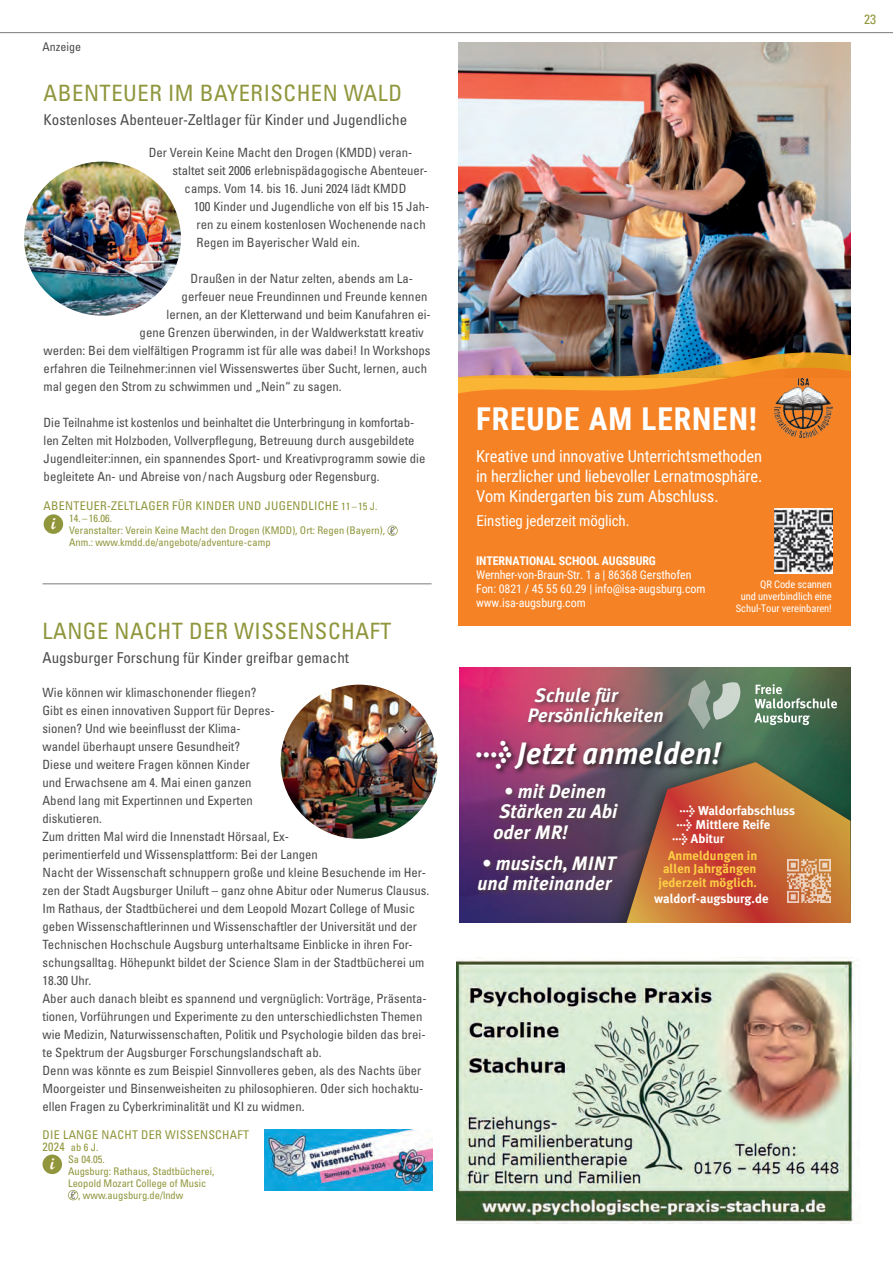
<style>
.page{position:relative;width:893px;height:1263px;background:#fff}
.page>*{position:absolute;margin:0;border:0;box-sizing:border-box;transform-origin:0 0}
.t1{font:700 31.5px "Roboto Condensed";letter-spacing:.03em;color:#fff}
.t2{font:italic 700 30.9px "Meta Plus";letter-spacing:.005em;color:#fff}
.t3{font:condensed 22.5px "Univers LT Std";letter-spacing:.025em;color:#90963c}
.t4{font:italic 700 19.35px/20.2px "Meta Plus";letter-spacing:.005em;color:#fff}
.t5{font:16.5px/20.2px "Roboto Condensed";letter-spacing:-.01em;color:#fff;text-align:justify}
.t6{font:condensed 15px "Univers LT Std";color:#4b4c4d}
.t7{font:15px "Roboto Condensed";letter-spacing:-.01em;color:#fff}
.t8{font:condensed 13.5px "Univers LT Std";color:#90963c}
.t9{font:condensed 12.75px/18px "Univers LT Std";color:#4b4c4d}
.t10{font:700 12.75px "Meta Plus";color:#fff}
.t11{font:700 12.75px/13.5px "Meta Plus";color:#ffcf45;text-align:right}
.t12{font:12px/14px "Roboto Condensed";letter-spacing:-.01em;color:#fff}
.t13{font:condensed 12px "Univers LT Std";letter-spacing:.025em;color:#90963c}
.t14{font:700 12px "Roboto Condensed";letter-spacing:-.01em;color:#fff}
.t15{font:condensed 12px "Univers LT Std";color:#4b4c4d}
.t16{font:condensed 10.5px/12px "Univers LT Std";color:#90963c}
.t17{font:10.5px/12.3px "Roboto Condensed";letter-spacing:-.01em;color:#fff;text-align:right}
.s1{font-size:10.5px}
.s2{font-size:12px}
</style>
<div class="page">
<hr style="left:0;top:32px;width:893px;height:1px;background:#7a7c7f">
<svg style="left:387px;top:525px;width:11px;height:11px"></svg>
<div style="left:44px;top:514px;width:19px;height:20px;background:#90963c;border-radius:50%"></div>
<svg style="left:51px;top:518px;width:5px;height:11px"></svg>
<img style="left:456px;top:957px;width:401px;height:267px">
<img style="left:24px;top:162px;width:157px;height:154px">
<img style="left:281px;top:685px;width:156px;height:154px">
<svg style="left:68px;top:1190px;width:10px;height:10px"></svg>
<div style="left:43px;top:1154px;width:19px;height:20px;background:#90963c;border-radius:50%"></div>
<svg style="left:50px;top:1158px;width:5px;height:11px"></svg>
<img style="left:265px;top:1129px;width:167px;height:61px">
<hr style="left:43px;top:584px;width:389px;height:1px;background:#7a7c7f">
<img style="left:459px;top:43px;width:391px;height:309px">
<img style="left:459px;top:352px;width:391px;height:15px">
<svg style="left:459px;top:367px;width:391px;height:258px;background:#f18428"></svg>
<img style="left:775px;top:508px;width:57px;height:65px">
<img style="left:775px;top:378px;width:57px;height:60px">
<img style="left:459px;top:668px;width:391px;height:255px">
<svg style="left:607px;top:751px;width:243px;height:172px;background:#3d5751"></svg>
<svg style="left:625px;top:762px;width:225px;height:161px;background:#ac623a"></svg>
<div style="left:476px;top:853px;width:148px;height:44px;background:linear-gradient(to right,#46295f,#554157)"></div>
<svg style="left:492px;top:781px;width:132px;height:65px;background:#603b5e"></svg>
<svg style="left:475px;top:739px;width:253px;height:37px;background:#6c4658"></svg>
<img style="left:787px;top:860px;width:43px;height:43px">
<svg style="left:688px;top:680px;width:52px;height:49px;background:#8ca091"></svg>
<svg style="left:754px;top:684px;width:83px;height:41px;background:#708d73"></svg>
<svg style="left:525px;top:685px;width:144px;height:45px;background:#975664"></svg>
<p class="t15" style="left:43px;top:39px;width:40px">Anzeige</p>
<h3 class="t3" style="left:44px;top:79px;width:360px">ABENTEUER IM BAYERISCHEN WALD</h3>
<p class="t6" style="left:44px;top:110px;width:365px">Kostenloses Abenteuer-Zeltlager für Kinder und Jugendliche</p>
<p class="t9" style="left:149px;top:143px;width:265px">Der Verein Keine Macht den Drogen (KMDD) veran-</p>
<p class="t9" style="left:173px;top:161px;width:257px">staltet seit 2006 erlebnispädagogische Abenteuer-</p>
<p class="t9" style="left:185px;top:179px;width:223px">camps. Vom 14. bis 16. Juni 2024 lädt KMDD</p>
<p class="t9" style="left:194px;top:197px;width:237px">100 Kinder und Jugendliche von elf bis 15 Jah-</p>
<p class="t9" style="left:197px;top:215px;width:231px">ren zu einem kostenlosen Wochenende nach</p>
<p class="t9" style="left:197px;top:233px;width:165px">Regen im Bayerischer Wald ein.</p>
<p class="t9" style="left:191px;top:269px;width:224px">Draußen in der Natur zelten, abends am La-</p>
<p class="t9" style="left:182px;top:287px;width:247px">gerfeuer neue Freundinnen und Freunde kennen</p>
<p class="t9" style="left:167px;top:305px;width:266px">lernen, an der Kletterwand und beim Kanufahren ei-</p>
<p class="t9" style="left:140px;top:323px;width:286px">gene Grenzen überwinden, in der Waldwerkstatt kreativ</p>
<p class="t9" style="left:44px;top:341px;width:388px">werden: Bei dem vielfältigen Programm ist für alle was dabei! In Workshops</p>
<p class="t9" style="left:44px;top:359px;width:385px">erfahren die Teilnehmer:innen viel Wissenswertes über Sucht, lernen, auch</p>
<p class="t9" style="left:44px;top:377px;width:300px">mal gegen den Strom zu schwimmen und „Nein“ zu sagen.</p>
<p class="t9" style="left:44px;top:413px;width:383px">Die Teilnahme ist kostenlos und beinhaltet die Unterbringung in komfortab&shy;len Zelten mit Holzboden, Vollverpflegung, Betreuung durch ausgebildete Jugendleiter:innen, ein spannendes Sport- und Kreativprogramm sowie die begleitete An- und Abreise von/ nach Augsburg oder Regensburg.</p>
<p class="t13" style="left:44px;top:498px;width:335px">ABENTEUER-ZELTLAGER FÜR KINDER UND JUGENDLICHE <span class="s1">11–15 J.</span></p>
<p class="t16" style="left:69px;top:512px;width:317px">14. – 16.06.<br>Veranstalter: Verein Keine Macht den Drogen (KMDD), Ort: Regen (Bayern),<br>Anm.: www.kmdd.de/angebote/adventure-camp</p>
<h3 class="t3" style="left:43px;top:617px;width:350px">LANGE NACHT DER WISSENSCHAFT</h3>
<p class="t6" style="left:43px;top:648px;width:308px">Augsburger Forschung für Kinder greifbar gemacht</p>
<p class="t9" style="left:43px;top:683px;width:388px">Wie können wir klimaschonender fliegen?<br>Gibt es einen innovativen Support für Depres-<br>sionen? Und wie beeinflusst der Klima-<br>wandel überhaupt unsere Gesundheit?<br>Diese und weitere Fragen können Kinder<br>und Erwachsene am 4. Mai einen ganzen<br>Abend lang mit Expertinnen und Experten<br>diskutieren.<br>Zum dritten Mal wird die Innenstadt Hörsaal, Ex-<br>perimentierfeld und Wissensplattform: Bei der Langen<br>Nacht der Wissenschaft schnuppern große und kleine Besuchende im Her&shy;zen der Stadt Augsburger Uniluft – ganz ohne Abitur oder Numerus Clausus.<br>Im Rathaus, der Stadtbücherei und dem Leopold Mozart College of Music geben Wissenschaftlerinnen und Wissenschaftler der Universität und der Technischen Hochschule Augsburg unterhaltsame Einblicke in ihren For&shy;schungsalltag. Höhepunkt bildet der Science Slam in der Stadtbücherei um 18.30 Uhr.<br>Aber auch danach bleibt es spannend und vergnüglich: Vorträge, Präsenta&shy;tionen, Vorführungen und Experimente zu den unterschiedlichsten Themen wie Medizin, Naturwissenschaften, Politik und Psychologie bilden das brei&shy;te Spektrum der Augsburger Forschungslandschaft ab.<br>Denn was könnte es zum Beispiel Sinnvolleres geben, als des Nachts über Moorgeister und Binsenweisheiten zu philosophieren. Oder sich hochaktu&shy;ellen Fragen zu Cyberkriminalität und KI zu widmen.</p>
<p class="t13" style="left:43px;top:1127px;width:208px">DIE LANGE NACHT DER WISSENSCHAFT</p>
<p class="t16" style="left:43px;top:1141px;width:57px"><span class="s2">2024</span> ab 6 J.</p>
<p class="t16" style="left:68px;top:1153px;width:38px">Sa 04.05.</p>
<p class="t16" style="left:68px;top:1165px;width:148px">Augsburg: Rathaus, Stadtbücherei,</p>
<p class="t16" style="left:68px;top:1177px;width:140px">Leopold Mozart College of Music</p>
<p class="t16" style="left:78px;top:1189px;width:107px">, www.augsburg.de/lndw</p>
<p class="t8" style="left:864px;top:11px;width:13px">23</p>
<h1 class="t1" style="left:476px;top:397px;width:283px">FREUDE AM LERNEN!</h1>
<p class="t5" style="left:476px;top:445px;width:288px">Kreative und innovative Unterrichtsmethoden in herzlicher und liebevoller Lernatmosphäre.<br>Vom Kindergarten bis zum Abschluss.</p>
<p class="t7" style="left:477px;top:510px;width:155px">Einstieg jederzeit möglich.</p>
<p class="t14" style="left:476px;top:552px;width:181px">INTERNATIONAL SCHOOL AUGSBURG</p>
<p class="t12" style="left:476px;top:567px;width:231px">Wernher-von-Braun-Str. 1 a | 86368 Gersthofen<br>Fon: 0821 / 45 55 60.29 | info@isa-augsburg.com www.isa-augsburg.com</p>
<p class="t17" style="left:736px;top:577px;width:97px">QR Code scannen<br>und unverbindlich eine<br>Schul-Tour vereinbaren!</p>
<h3 class="t4" style="left:527px;top:685px;width:138px;text-indent:7px">Schule für<br>Persönlichkeiten</h3>
<h2 class="t2" style="left:475px;top:736px;width:247px">&gt; Jetzt anmelden!</h2>
<h3 class="t4" style="left:504px;top:781px;width:104px">• mit Deinen</h3>
<h3 class="t4" style="left:499px;top:801px;width:119px">Stärken zu Abi</h3>
<h3 class="t4" style="left:493px;top:822px;width:76px">oder MR!</h3>
<h3 class="t4" style="left:477px;top:853px;width:140px">• musisch, MINT und miteinander</h3>
<p class="t10" style="left:680px;top:803px;width:117px">&gt; Waldorfabschluss</p>
<p class="t10" style="left:677px;top:817px;width:95px">&gt; Mittlere Reife</p>
<p class="t10" style="left:672px;top:831px;width:54px">&gt; Abitur</p>
<p class="t11" style="left:659px;top:848px;width:100px">Anmeldungen in allen Jahrgängen jederzeit möglich.</p>
<p class="t10" style="left:654px;top:891px;width:116px">waldorf-augsburg.de</p>
</div>
